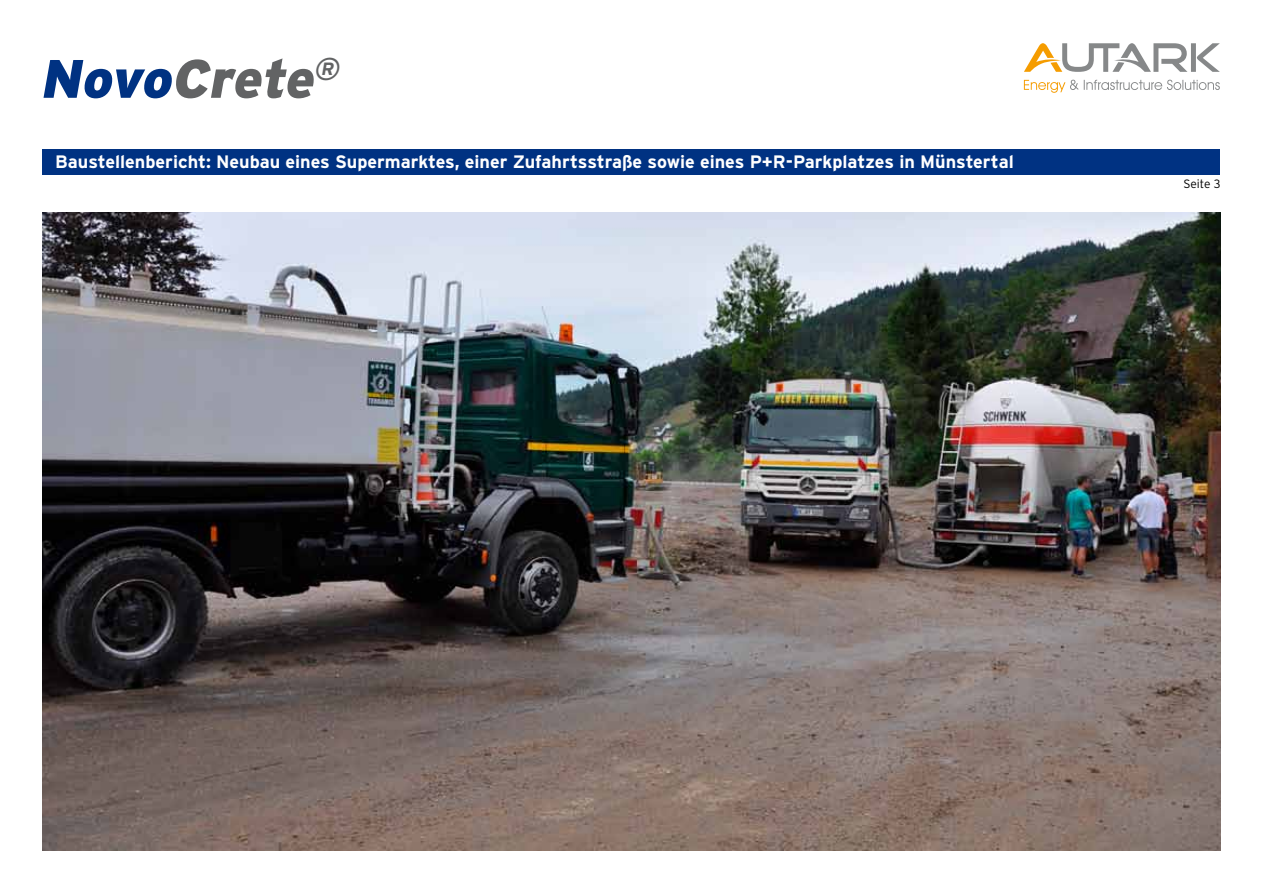
<style>
.page{position:relative;width:1263px;height:893px;background:#fff}
.page>*{position:absolute;margin:0;border:0;box-sizing:border-box;transform-origin:0 0}
.t1{font:italic 900 54px "Interstate";color:#626364}
.t2{font:700 18px "Interstate";color:#fff}
.t3{font:300 12px "Interstate";letter-spacing:-.005em;color:#000}
.s1{color:#003282}
</style>
<div class="page">
<svg style="left:1024px;top:80px;width:196px;height:13px"></svg>
<svg style="left:1024px;top:43px;width:196px;height:29px"></svg>
<div style="left:43px;top:149px;width:1177px;height:25px;background:#003282"></div>
<img style="left:43px;top:213px;width:1177px;height:637px">
<h1 class="t1" style="left:40px;top:48px;width:307px"><span class="s1">Novo</span>Crete<sup>®</sup></h1>
<p class="t2" style="left:55px;top:151px;width:960px">Baustellenbericht: Neubau eines Supermarktes, einer Zufahrtsstraße sowie eines P+R-Parkplatzes in Münstertal</p>
<p class="t3" style="left:1183px;top:177px;width:39px">Seite 3</p>
</div>
